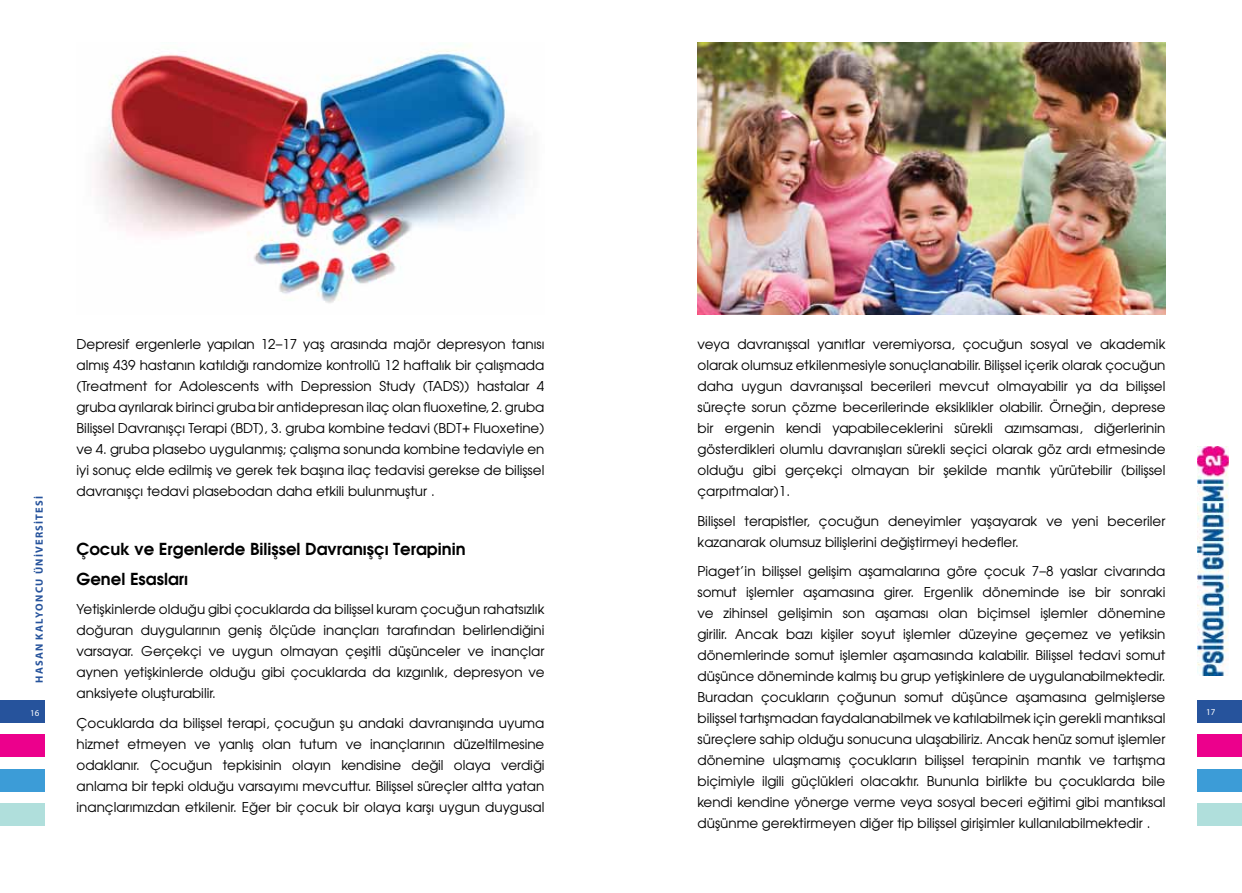
<style>
.page{position:relative;width:1242px;height:893px;background:#fff}
.page>*{position:absolute;margin:0;border:0;box-sizing:border-box;transform-origin:0 0}
.t1{font:16.5px "Avant Garde Bold Tr";color:#000}
.t2{font:13.5px/21px "Avant Garde Tr";color:#000;text-align:justify}
.t3{font:700 10.5px "Myriad Pro";letter-spacing:.12em;color:#26539c}
.t4{font:9px "Myriad Pro";color:#fff}
</style>
<div class="page">
<div style="left:0;top:700px;width:45px;height:23px;background:#26539c"></div>
<div style="left:0;top:735px;width:45px;height:22px;background:#ec008c"></div>
<div style="left:0;top:769px;width:45px;height:23px;background:#3c9cd7"></div>
<div style="left:0;top:804px;width:45px;height:22px;background:#b0dfdc"></div>
<div style="left:1197px;top:700px;width:45px;height:23px;background:#26539c"></div>
<div style="left:1197px;top:735px;width:45px;height:22px;background:#ec008c"></div>
<div style="left:1197px;top:769px;width:45px;height:23px;background:#3c9cd7"></div>
<div style="left:1197px;top:804px;width:45px;height:22px;background:#b0dfdc"></div>
<img style="left:1197px;top:447px;width:31px;height:229px">
<img style="left:96px;top:45px;width:432px;height:258px">
<img style="left:697px;top:43px;width:468px;height:272px">
<p class="t3" style="left:32px;top:683px;width:189px;rotate:-90deg">HASAN KALYONCU ÜNİVERSİTESİ</p>
<p class="t4" style="left:30px;top:707px;width:11px">16</p>
<p class="t2" style="left:77px;top:334px;width:469px">Depresif ergenlerle yapılan 12–17 yaş arasında majör depresyon tanısı almış 439 hastanın katıldığı randomize kontrollü 12 haftalık bir çalışmada (Treatment for Adolescents with Depression Study (TADS)) hastalar 4 gruba ayrılarak birinci gruba bir antidepresan ilaç olan fluoxetine, 2. gruba Bilişsel Davranışçı Terapi (BDT), 3. gruba kombine tedavi (BDT+ Fluoxetine) ve 4. gruba plasebo uygulanmış; çalışma sonunda kombine tedaviyle en iyi sonuç elde edilmiş ve gerek tek başına ilaç tedavisi gerekse de bilişsel davranışçı tedavi plasebodan daha etkili bulunmuştur .</p>
<p class="t1" style="left:77px;top:538px;width:390px">Çocuk ve Ergenlerde Bilişsel Davranışçı Terapinin</p>
<p class="t1" style="left:77px;top:568px;width:113px">Genel Esasları</p>
<p class="t2" style="left:77px;top:599px;width:469px">Yetişkinlerde olduğu gibi çocuklarda da bilişsel kuram çocuğun rahatsızlık doğuran duygularının geniş ölçüde inançları tarafından belirlendiğini varsayar. Gerçekçi ve uygun olmayan çeşitli düşünceler ve inançlar aynen yetişkinlerde olduğu gibi çocuklarda da kızgınlık, depresyon ve anksiyete oluşturabilir.</p>
<p class="t2" style="left:77px;top:712px;width:469px">Çocuklarda da bilişsel terapi, çocuğun şu andaki davranışında uyuma hizmet etmeyen ve yanlış olan tutum ve inançlarının düzeltilmesine odaklanır. Çocuğun tepkisinin olayın kendisine değil olaya verdiği anlama bir tepki olduğu varsayımı mevcuttur. Bilişsel süreçler altta yatan inançlarımızdan etkilenir. Eğer bir çocuk bir olaya karşı uygun duygusal</p>
<p class="t2" style="left:697px;top:334px;width:469px">veya davranışsal yanıtlar veremiyorsa, çocuğun sosyal ve akademik olarak olumsuz etkilenmesiyle sonuçlanabilir. Bilişsel içerik olarak çocuğun daha uygun davranışsal becerileri mevcut olmayabilir ya da bilişsel süreçte sorun çözme becerilerinde eksiklikler olabilir. Örneğin, deprese bir ergenin kendi yapabileceklerini sürekli azımsaması, diğerlerinin gösterdikleri olumlu davranışları sürekli seçici olarak göz ardı etmesinde olduğu gibi gerçekçi olmayan bir şekilde mantık yürütebilir (bilişsel çarpıtmalar)1.</p>
<p class="t2" style="left:697px;top:510px;width:469px">Bilişsel terapistler, çocuğun deneyimler yaşayarak ve yeni beceriler kazanarak olumsuz bilişlerini değiştirmeyi hedefler.</p>
<p class="t2" style="left:697px;top:561px;width:469px">Piaget’in bilişsel gelişim aşamalarına göre çocuk 7–8 yaslar civarında somut işlemler aşamasına girer. Ergenlik döneminde ise bir sonraki ve zihinsel gelişimin son aşaması olan biçimsel işlemler dönemine girilir. Ancak bazı kişiler soyut işlemler düzeyine geçemez ve yetiksin dönemlerinde somut işlemler aşamasında kalabilir. Bilişsel tedavi somut düşünce döneminde kalmış bu grup yetişkinlere de uygulanabilmektedir.<br>Buradan çocukların çoğunun somut düşünce aşamasına gelmişlerse bilişsel tartışmadan faydalanabilmek ve katılabilmek için gerekli mantıksal süreçlere sahip olduğu sonucuna ulaşabiliriz. Ancak henüz somut işlemler dönemine ulaşmamış çocukların bilişsel terapinin mantık ve tartışma biçimiyle ilgili güçlükleri olacaktır. Bununla birlikte bu çocuklarda bile kendi kendine yönerge verme veya sosyal beceri eğitimi gibi mantıksal düşünme gerektirmeyen diğer tip bilişsel girişimler kullanılabilmektedir .</p>
<p class="t4" style="left:1206px;top:706px;width:11px">17</p>
</div>
